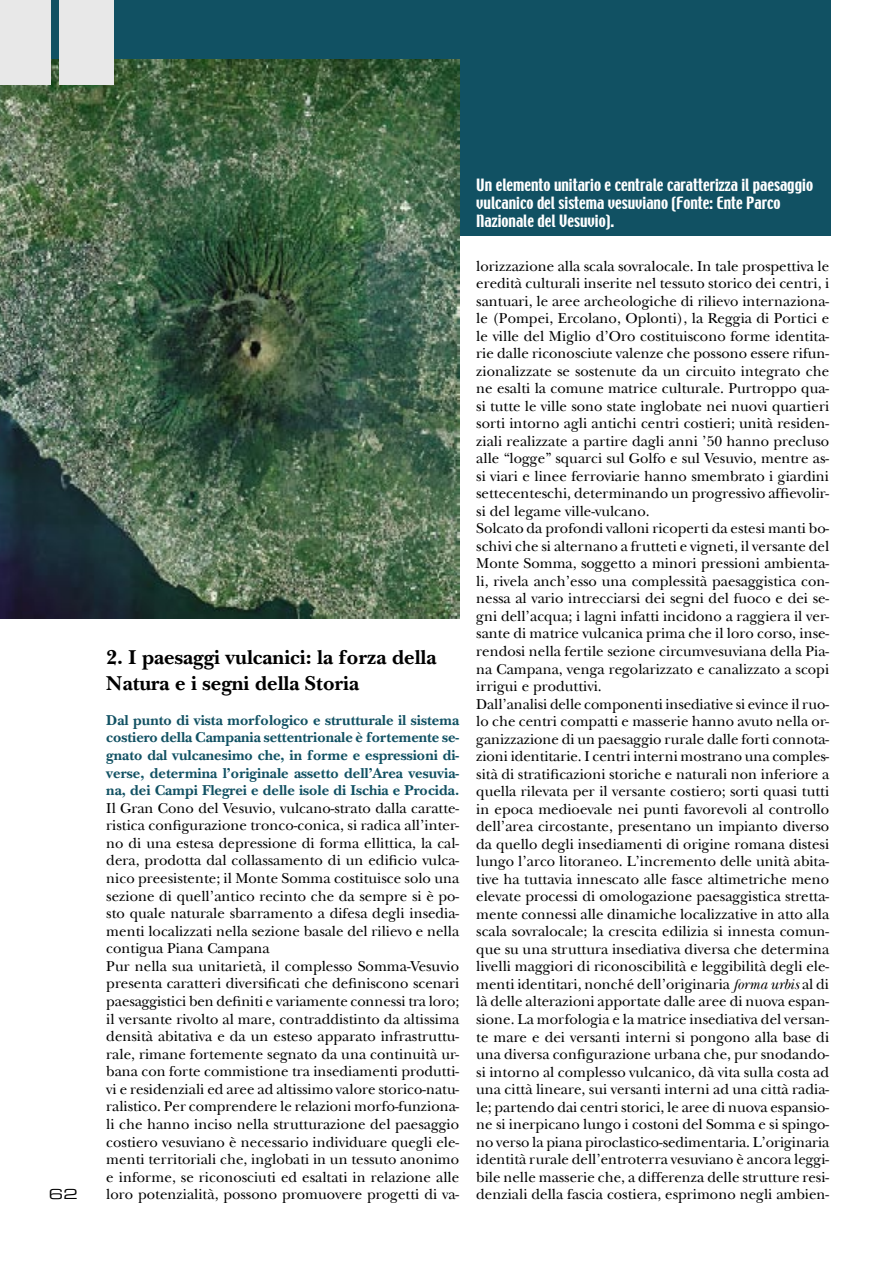
<style>
.page{position:relative;width:893px;height:1263px;background:#fff}
.page>*{position:absolute;margin:0;border:0;box-sizing:border-box;transform-origin:0 0}
.t1{font:700 21px/25.5px "New Baskerville";color:#000}
.t2{font:15px/17.5px "New Baskerville";color:#000}
.t3{font:700 15px/17.5px "New Baskerville";color:#115163;text-align:justify}
.t4{font:15px/18px "Techno";color:#fff}
.t5{font:13.5px "Eurostile Extended Two";color:#000;scale:1.11 1}
.s1{font-style:italic}
</style>
<div class="page">
<div style="left:0;top:0;width:831px;height:236px;background:#115163"></div>
<img style="left:0;top:59px;width:459px;height:559px">
<div style="left:60px;top:0;width:54px;height:85px;background:#e8e8e8"></div>
<div style="left:0;top:0;width:51px;height:85px;background:#e8e8e8"></div>
<p class="t5" style="left:49px;top:1185px;width:28px">62</p>
<h1 class="t1" style="left:106px;top:645px;width:332px">2. I paesaggi vulcanici: la forza della<br>Natura e i segni della Storia</h1>
<p class="t3" style="left:106px;top:711px;width:354px">Dal punto di vista morfologico e strutturale il sistema costiero della Campania settentrionale è fortemente se&shy;gnato dal vulcanesimo che, in forme e espressioni di&shy;verse, determina l’originale assetto dell’Area vesuvia&shy;na, dei Campi Flegrei e delle isole di Ischia e Procida.</p>
<p class="t2" style="left:106px;top:799px;width:354px">Il Gran Cono del Vesuvio, vulcano-strato dalla caratte&shy;ristica configurazione tronco-conica, si radica all’inter&shy;no di una estesa depressione di forma ellittica, la cal&shy;dera, prodotta dal collassamento di un edificio vulca&shy;nico preesistente; il Monte Somma costituisce solo una sezione di quell’antico recinto che da sempre si è po&shy;sto quale naturale sbarramento a difesa degli insedia&shy;menti localizzati nella sezione basale del rilievo e nella contigua Piana Campana<br>Pur nella sua unitarietà, il complesso Somma-Vesuvio presenta caratteri diversificati che definiscono scenari paesaggistici ben definiti e variamente connessi tra loro; il versante rivolto al mare, contraddistinto da altissima densità abitativa e da un esteso apparato infrastruttu&shy;rale, rimane fortemente segnato da una continuità ur&shy;bana con forte commistione tra insediamenti produtti&shy;vi e residenziali ed aree ad altissimo valore storico-natu&shy;ralistico. Per comprendere le relazioni morfo-funziona&shy;li che hanno inciso nella strutturazione del paesaggio costiero vesuviano è necessario individuare quegli ele&shy;menti territoriali che, inglobati in un tessuto anonimo e informe, se riconosciuti ed esaltati in relazione alle loro potenzialità, possono promuovere progetti di va-</p>
<p class="t4" style="left:476px;top:176px;width:338px">Un elemento unitario e centrale caratterizza il paesaggio vulcanico del sistema vesuviano (Fonte: Ente Parco<br>Nazionale del Vesuvio).</p>
<p class="t2" style="left:476px;top:257px;width:355px">lorizzazione alla scala sovralocale. In tale prospettiva le eredità culturali inserite nel tessuto storico dei centri, i santuari, le aree archeologiche di rilievo internaziona&shy;le (Pompei, Ercolano, Oplonti), la Reggia di Portici e le ville del Miglio d’Oro costituiscono forme identita&shy;rie dalle riconosciute valenze che possono essere rifun&shy;zionalizzate se sostenute da un circuito integrato che ne esalti la comune matrice culturale. Purtroppo qua&shy;si tutte le ville sono state inglobate nei nuovi quartieri sorti intorno agli antichi centri costieri; unità residen&shy;ziali realizzate a partire dagli anni ’50 hanno precluso alle “logge” squarci sul Golfo e sul Vesuvio, mentre as&shy;si viari e linee ferroviarie hanno smembrato i giardini settecenteschi, determinando un progressivo affievolir&shy;si del legame ville-vulcano.<br>Solcato da profondi valloni ricoperti da estesi manti bo&shy;schivi che si alternano a frutteti e vigneti, il versante del Monte Somma, soggetto a minori pressioni ambienta&shy;li, rivela anch’esso una complessità paesaggistica con&shy;nessa al vario intrecciarsi dei segni del fuoco e dei se&shy;gni dell’acqua; i lagni infatti incidono a raggiera il ver&shy;sante di matrice vulcanica prima che il loro corso, inse&shy;rendosi nella fertile sezione circumvesuviana della Pia&shy;na Campana, venga regolarizzato e canalizzato a scopi irrigui e produttivi.<br>Dall’analisi delle componenti insediative si evince il ruo&shy;lo che centri compatti e masserie hanno avuto nella or&shy;ganizzazione di un paesaggio rurale dalle forti connota&shy;zioni identitarie. I centri interni mostrano una comples&shy;sità di stratificazioni storiche e naturali non inferiore a quella rilevata per il versante costiero; sorti quasi tutti in epoca medioevale nei punti favorevoli al controllo dell’area circostante, presentano un impianto diverso da quello degli insediamenti di origine romana distesi lungo l’arco litoraneo. L’incremento delle unità abita&shy;tive ha tuttavia innescato alle fasce altimetriche meno elevate processi di omologazione paesaggistica stretta&shy;mente connessi alle dinamiche localizzative in atto alla scala sovralocale; la crescita edilizia si innesta comun&shy;que su una struttura insediativa diversa che determina livelli maggiori di riconoscibilità e leggibilità degli ele&shy;menti identitari, nonché dell’originaria <span class="s1">forma urbis</span> al di là delle alterazioni apportate dalle aree di nuova espan&shy;sione. La morfologia e la matrice insediativa del versan&shy;te mare e dei versanti interni si pongono alla base di una diversa configurazione urbana che, pur snodando&shy;si intorno al complesso vulcanico, dà vita sulla costa ad una città lineare, sui versanti interni ad una città radia&shy;le; partendo dai centri storici, le aree di nuova espansio&shy;ne si inerpicano lungo i costoni del Somma e si spingo&shy;no verso la piana piroclastico-sedimentaria. L’originaria identità rurale dell’entroterra vesuviano è ancora leggi&shy;bile nelle masserie che, a differenza delle strutture resi&shy;denziali della fascia costiera, esprimono negli ambien-</p>
</div>
